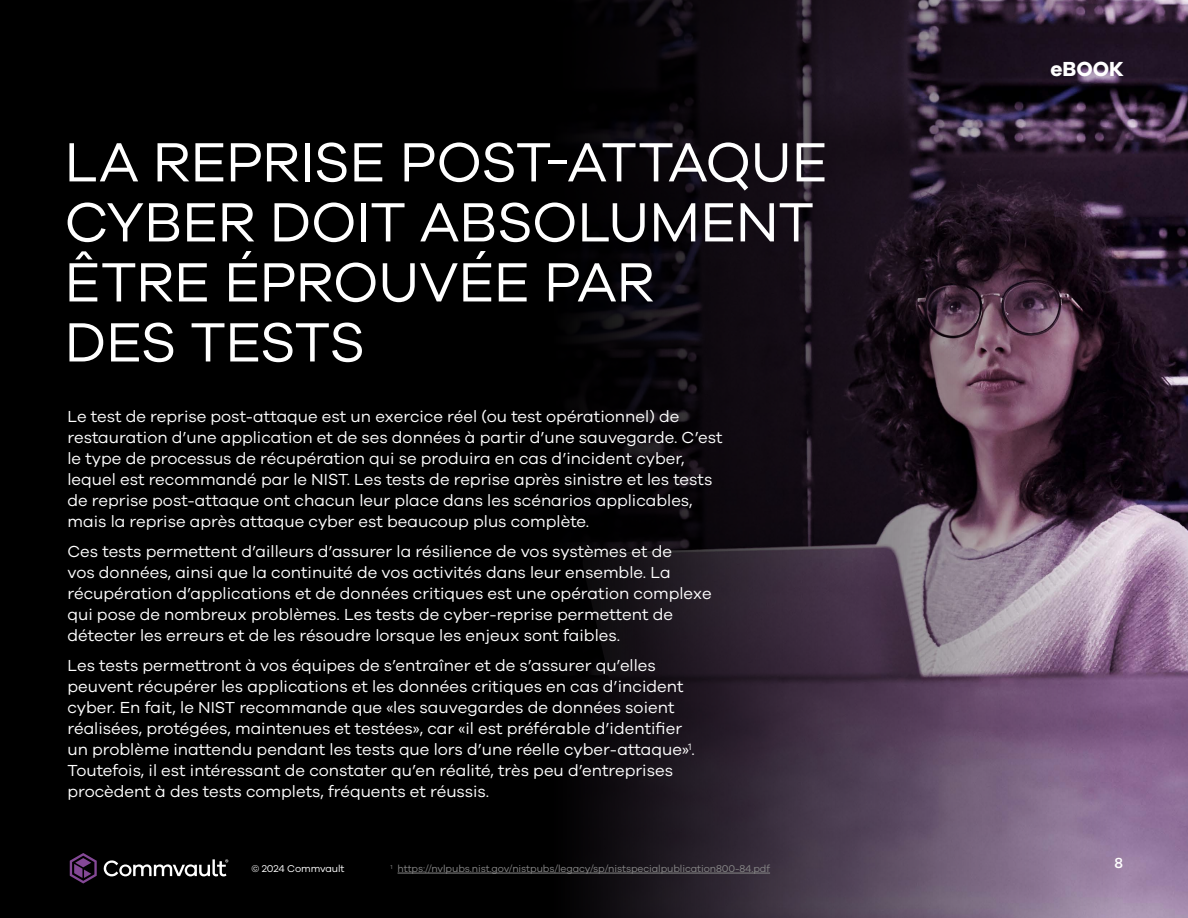
<style>
.page{position:relative;width:1188px;height:918px;background:#000}
.page>*{position:absolute;margin:0;border:0;box-sizing:border-box;transform-origin:0 0}
.t1{font:57px/60px "Galano Grotesque";letter-spacing:-.01em;color:#fff}
.t2{font:700 21px "Galano Grotesque";color:#fff}
.t3{font:16.5px/21px "Galano Grotesque";color:#fff}
.t4{font:500 15px "Galano Grotesque";color:#fff}
.t5{font:10.2px "Galano Grotesque";letter-spacing:-.01em;color:#878787}
.t6{font:10.2px "Galano Grotesque";letter-spacing:-.01em;color:#fff}
</style>
<div class="page">
<img style="left:397px;top:0;width:791px;height:918px">
<svg style="left:70px;top:853px;width:27px;height:31px"></svg>
<svg style="left:103px;top:859px;width:125px;height:17px"></svg>
<hr style="left:398px;top:873px;width:372px;height:1px;background:#878787">
<h1 class="t1" style="left:64px;top:131px;width:765px">LA REPRISE POST-ATTAQUE<br>CYBER DOIT ABSOLUMENT<br>ÊTRE ÉPROUVÉE PAR<br>DES TESTS</h1>
<p class="t3" style="left:67px;top:405px;width:657px">Le test de reprise post-attaque est un exercice réel (ou test opérationnel) de restauration d’une application et de ses données à partir d’une sauvegarde. C’est le type de processus de récupération qui se produira en cas d’incident cyber, lequel est recommandé par le NIST. Les tests de reprise après sinistre et les tests de reprise post-attaque ont chacun leur place dans les scénarios applicables, mais la reprise après attaque cyber est beaucoup plus complète.</p>
<p class="t3" style="left:67px;top:540px;width:646px">Ces tests permettent d’ailleurs d’assurer la résilience de vos systèmes et de<br>vos données, ainsi que la continuité de vos activités dans leur ensemble. La récupération d’applications et de données critiques est une opération complexe qui pose de nombreux problèmes. Les tests de cyber-reprise permettent de détecter les erreurs et de les résoudre lorsque les enjeux sont faibles.</p>
<p class="t3" style="left:67px;top:655px;width:629px">Les tests permettront à vos équipes de s’entraîner et de s’assurer qu’elles peuvent récupérer les applications et les données critiques en cas d’incident cyber. En fait, le NIST recommande que «les sauvegardes de données soient réalisées, protégées, maintenues et testées», car «il est préférable d’identifier un problème inattendu pendant les tests que lors d’une réelle cyber-attaque»<sup>1</sup>.<br>Toutefois, il est intéressant de constater qu’en réalité, très peu d’entreprises procèdent à des tests complets, fréquents et réussis.</p>
<p class="t6" style="left:252px;top:863px;width:94px">© 2024 Commvault</p>
<p class="t5" style="left:391px;top:863px;width:381px"><sup>1</sup> https://nvlpubs.nist.gov/nistpubs/legacy/sp/nistspecialpublication800-84.pdf</p>
<p class="t2" style="left:1050px;top:56px;width:75px">eBOOK</p>
<p class="t4" style="left:1115px;top:854px;width:10px">8</p>
</div>
